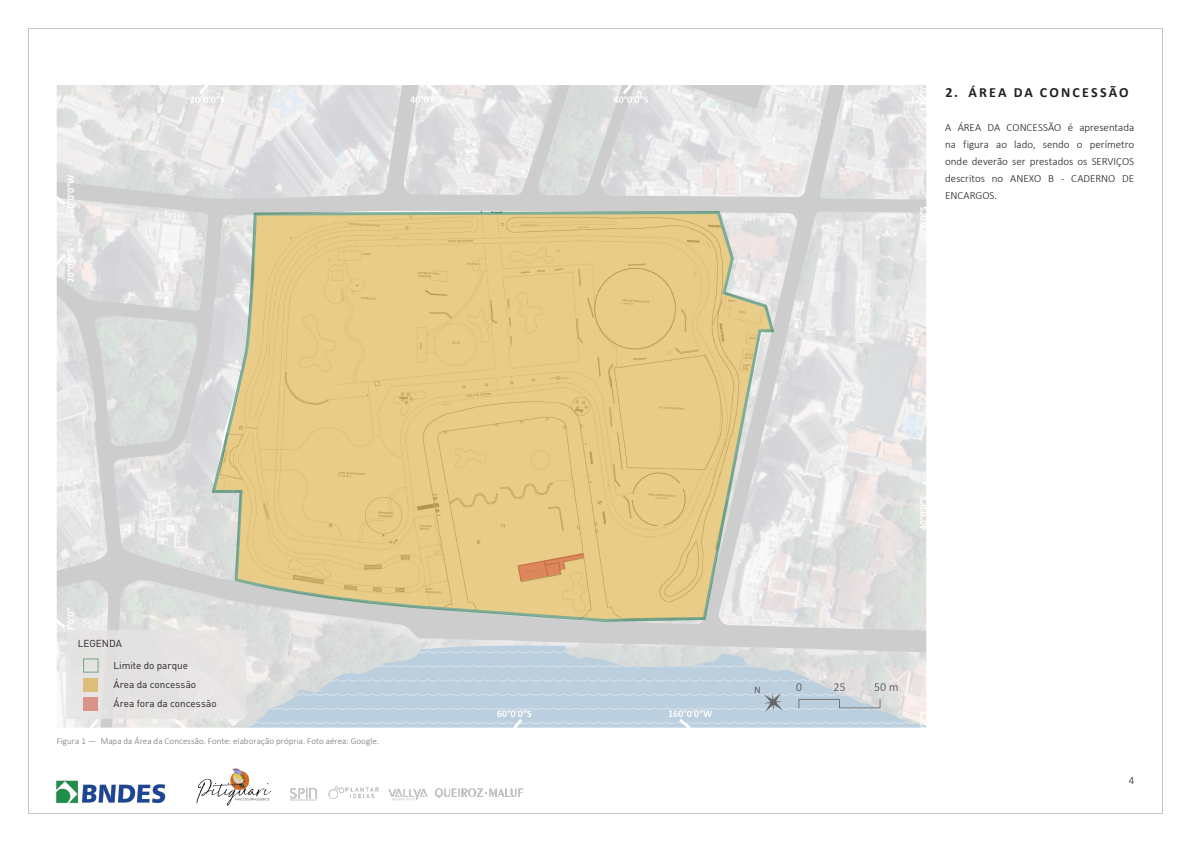
<style>
.page{position:relative;width:1191px;height:842px;background:#fff}
.page>*{position:absolute;margin:0;border:0;box-sizing:border-box;transform-origin:0 0}
.t1{font:700 14px "Calibri";letter-spacing:.155em;color:#231f20}
.CORPO_DE_TEXTO{font:300 11px/17px "Calibri";color:#231f20;text-align:justify}
.CORPO_DE_TEXTO_-_DIA{font:10px "DIN Pro";letter-spacing:-.005em;color:#231f20}
.t2{font:300 9px "Calibri";letter-spacing:.005em;color:#767171}
</style>
<div class="page">
<img style="left:57px;top:768px;width:467px;height:38px">
<img style="left:57px;top:85px;width:869px;height:643px">
<div style="left:66px;top:630px;width:180px;height:88px;background:#e6e4e3"></div>
<div style="left:84px;top:678px;width:14px;height:14px;background:#ddbe79"></div>
<div style="left:84px;top:697px;width:14px;height:14px;background:#db928a"></div>
<svg style="left:211px;top:210px;width:564px;height:413px"></svg>
<svg style="left:518px;top:553px;width:65px;height:28px"></svg>
<p class="CORPO_DE_TEXTO_-_DIA" style="left:78px;top:636px;width:46px">LEGENDA</p>
<p class="CORPO_DE_TEXTO_-_DIA" style="left:113px;top:659px;width:76px">Limite do parque</p>
<p class="CORPO_DE_TEXTO_-_DIA" style="left:113px;top:678px;width:84px">Área da concessão</p>
<p class="CORPO_DE_TEXTO_-_DIA" style="left:113px;top:696px;width:105px">Área fora da concessão</p>
<p class="t2" style="left:57px;top:735px;width:324px">Figura 1 — Mapa da Área da Concessão. Fonte: elaboração própria. Foto aérea: Google.</p>
<p class="t1" style="left:945px;top:83px;width:185px">2. ÁREA DA CONCESSÃO</p>
<p class="CORPO_DE_TEXTO" style="left:945px;top:118px;width:190px">A ÁREA DA CONCESSÃO é apresentada na figura ao lado, sendo o perímetro onde deverão ser prestados os SERVIÇOS descritos no ANEXO B - CADERNO DE ENCARGOS.</p>
<p class="CORPO_DE_TEXTO" style="left:1128px;top:772px;width:7px">4</p>
</div>
